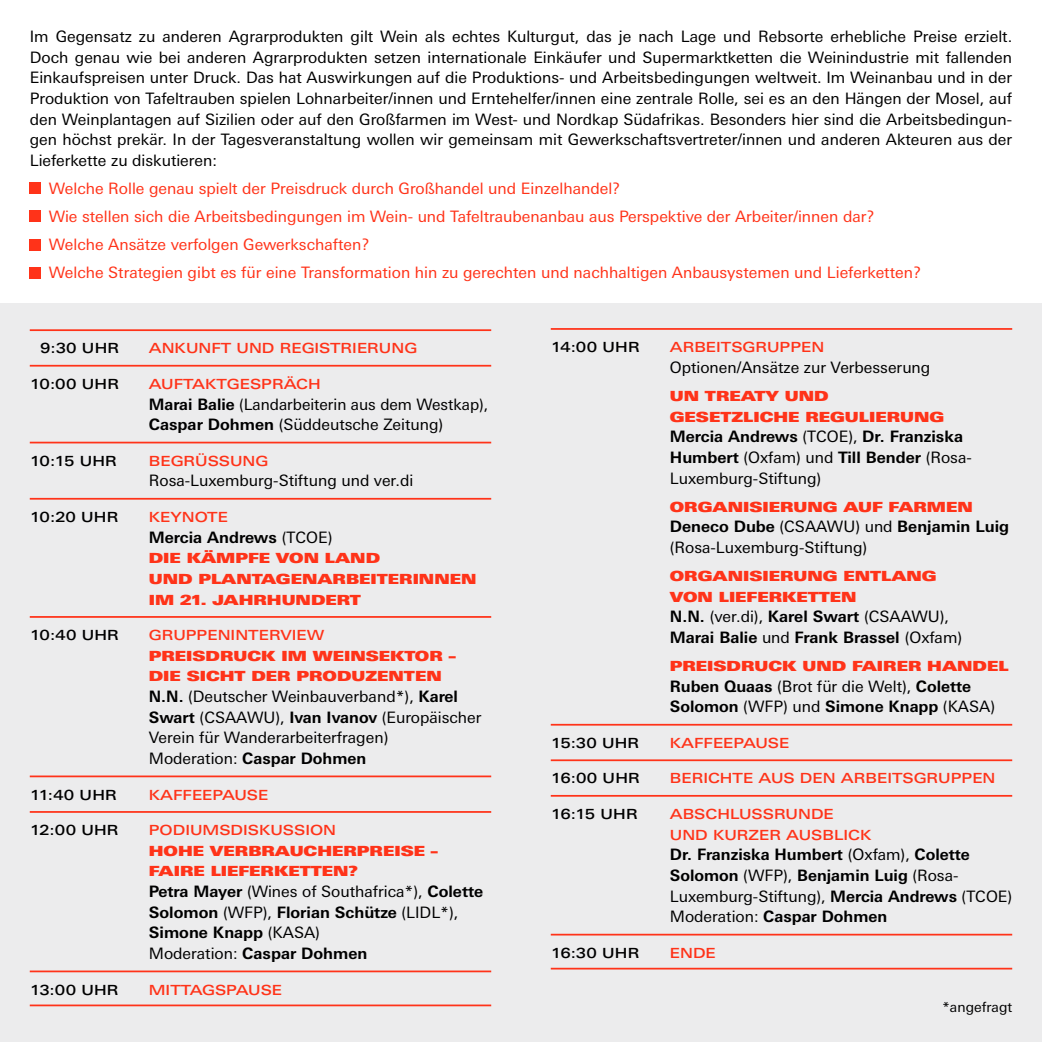
<style>
.page{position:relative;width:1042px;height:1042px;background:#fff}
.page>*{position:absolute;margin:0;border:0;box-sizing:border-box;transform-origin:0 0}
.t1{font:15.75px/20.7px "Linotype Univers Basic";color:#000}
.t2{font:700 15.75px/20.7px "Linotype Univers Basic";color:#000}
.t3{font:15.75px/28.2px "Linotype Univers Basic";color:#ff3319}
.t4{font:14px/20.7px "Linotype Univers Extd X Black";color:#ff3319}
.t5{font:500 14px/20.7px "Linotype Univers Extd";color:#ff3319}
.t6{font:500 14px "Linotype Univers Extd";letter-spacing:.015em;color:#000}
.t7{font:14px "Linotype Univers Basic";color:#000}
.s1{font-weight:700}
.s2{font-weight:400}
</style>
<div class="page">
<div style="left:0;top:303px;width:1042px;height:739px;background:#ececed"></div>
<hr style="left:30px;top:329px;width:461px;height:2px;background:#ff3319">
<hr style="left:30px;top:365px;width:461px;height:2px;background:#ff3319">
<hr style="left:30px;top:442px;width:461px;height:1px;background:#ff3319">
<hr style="left:30px;top:498px;width:461px;height:2px;background:#ff3319">
<hr style="left:30px;top:616px;width:461px;height:2px;background:#ff3319">
<hr style="left:30px;top:775px;width:461px;height:2px;background:#ff3319">
<hr style="left:30px;top:811px;width:461px;height:2px;background:#ff3319">
<hr style="left:30px;top:970px;width:461px;height:2px;background:#ff3319">
<hr style="left:30px;top:1004px;width:461px;height:2px;background:#ff3319">
<hr style="left:551px;top:328px;width:461px;height:2px;background:#ff3319">
<hr style="left:551px;top:724px;width:461px;height:1px;background:#ff3319">
<hr style="left:551px;top:759px;width:461px;height:2px;background:#ff3319">
<hr style="left:551px;top:795px;width:461px;height:1px;background:#ff3319">
<hr style="left:551px;top:934px;width:461px;height:1px;background:#ff3319">
<hr style="left:551px;top:968px;width:461px;height:1px;background:#ff3319">
<div style="left:30px;top:183px;width:11px;height:11px;background:#ff3319"></div>
<div style="left:30px;top:211px;width:11px;height:11px;background:#ff3319"></div>
<div style="left:30px;top:239px;width:11px;height:11px;background:#ff3319"></div>
<div style="left:30px;top:267px;width:11px;height:11px;background:#ff3319"></div>
<p class="t1" style="left:30px;top:26px;width:984px;text-align:justify">Im Gegensatz zu anderen Agrarprodukten gilt Wein als echtes Kulturgut, das je nach Lage und Rebsorte erhebliche Preise erzielt.<br>Doch genau wie bei anderen Agrarprodukten setzen internationale Einkäufer und Supermarktketten die Weinindustrie mit fallenden Einkaufspreisen unter Druck. Das hat Auswirkungen auf die Produktions- und Arbeitsbedingungen weltweit. Im Weinanbau und in der Produktion von Tafeltrauben spielen Lohnarbeiter/innen und Erntehelfer/innen eine zentrale Rolle, sei es an den Hängen der Mosel, auf den Weinplantagen auf Sizilien oder auf den Großfarmen im West- und Nordkap Südafrikas. Besonders hier sind die Arbeitsbedingun&shy;gen höchst prekär. In der Tagesveranstaltung wollen wir gemeinsam mit Gewerkschaftsvertreter/innen und anderen Akteuren aus der Lieferkette zu diskutieren:</p>
<p class="t3" style="left:49px;top:174px;width:874px">Welche Rolle genau spielt der Preisdruck durch Großhandel und Einzelhandel?<br>Wie stellen sich die Arbeitsbedingungen im Wein- und Tafeltraubenanbau aus Perspektive der Arbeiter/innen dar?<br>Welche Ansätze verfolgen Gewerkschaften?<br>Welche Strategien gibt es für eine Transformation hin zu gerechten und nachhaltigen Anbausystemen und Lieferketten?</p>
<p class="t6" style="left:40px;top:340px;width:78px">9:30 UHR</p>
<p class="t5" style="left:149px;top:338px;width:270px">ANKUNFT UND REGISTRIERUNG</p>
<p class="t6" style="left:30px;top:375px;width:89px">10:00 UHR</p>
<p class="t5" style="left:149px;top:373px;width:171px">AUFTAKTGESPRÄCH</p>
<p class="t1" style="left:149px;top:394px;width:341px"><span class="s1">Marai Balie</span> (Landarbeiterin aus dem Westkap),<br><span class="s1">Caspar Dohmen</span> (Süddeutsche Zeitung)</p>
<p class="t6" style="left:30px;top:452px;width:86px">10:15 UHR</p>
<p class="t5" style="left:149px;top:450px;width:121px">BEGRÜSSUNG</p>
<p class="t1" style="left:149px;top:470px;width:266px">Rosa-Luxemburg-Stiftung und ver.di</p>
<p class="t6" style="left:30px;top:509px;width:88px">10:20 UHR</p>
<p class="t5" style="left:149px;top:506px;width:81px">KEYNOTE</p>
<p class="t2" style="left:149px;top:526px;width:185px">Mercia Andrews <span class="s2">(TCOE)</span></p>
<p class="t4" style="left:149px;top:548px;width:329px">DIE KÄMPFE VON LAND<br>UND PLANTAGEN-ARBEITERINNEN<br>IM 21. JAHRHUNDERT</p>
<p class="t6" style="left:30px;top:627px;width:88px">10:40 UHR</p>
<p class="t5" style="left:149px;top:624px;width:175px">GRUPPENINTERVIEW</p>
<p class="t4" style="left:149px;top:645px;width:308px">PREISDRUCK IM WEINSEKTOR –<br>DIE SICHT DER PRODUZENTEN</p>
<p class="t1" style="left:149px;top:686px;width:334px"><span class="s1">N.N.</span> (Deutscher Weinbauverband*), <span class="s1">Karel Swart</span> (CSAAWU), <span class="s1">Ivan Ivanov</span> (Europäischer Verein für Wanderarbeiterfragen)<br>Moderation: <span class="s1">Caspar Dohmen</span></p>
<p class="t6" style="left:30px;top:786px;width:86px">11:40 UHR</p>
<p class="t5" style="left:149px;top:784px;width:121px">KAFFEEPAUSE</p>
<p class="t6" style="left:30px;top:822px;width:88px">12:00 UHR</p>
<p class="t5" style="left:149px;top:819px;width:189px">PODIUMSDISKUSSION</p>
<p class="t4" style="left:149px;top:840px;width:290px">HOHE VERBRAUCHERPREISE –<br>FAIRE LIEFERKETTEN?</p>
<p class="t2" style="left:149px;top:881px;width:336px">Petra Mayer <span class="s2">(Wines of Southafrica*),</span> Colette Solomon <span class="s2">(WFP),</span> Florian Schütze <span class="s2">(LIDL*), </span>Simone Knapp <span class="s2">(KASA)<br>Moderation:</span> Caspar Dohmen</p>
<p class="t6" style="left:30px;top:981px;width:88px">13:00 UHR</p>
<p class="t5" style="left:149px;top:979px;width:135px">M ITTAGSPAUSE</p>
<p class="t6" style="left:551px;top:339px;width:88px">14:00 UHR</p>
<p class="t5" style="left:670px;top:337px;width:156px">ARBEITSGRUPPEN</p>
<p class="t1" style="left:670px;top:357px;width:262px">Optionen/Ansätze zur Verbesserung</p>
<p class="t4" style="left:670px;top:385px;width:15px">UN</p>
<p class="t4" style="left:670px;top:385px;width:276px;text-indent:35px">TREATY UND<br>GESETZLICHE REGULIERUNG</p>
<p class="t2" style="left:670px;top:426px;width:303px">Mercia Andrews <span class="s2">(TCOE),</span> Dr. Franziska<br>Humbert <span class="s2">(Oxfam) und</span> Till Bender <span class="s2">(Rosa-<br>Luxemburg-Stiftung)</span></p>
<p class="t4" style="left:670px;top:496px;width:304px">ORGANISIERUNG AUF FARMEN</p>
<p class="t1" style="left:670px;top:516px;width:341px"><span class="s1">Deneco Dube</span> (CSAAWU) und <span class="s1">Benjamin Luig </span>(Rosa-Luxemburg-Stiftung)</p>
<p class="t4" style="left:670px;top:566px;width:268px">ORGANISIERUNG ENTLANG<br>VON LIEFERKETTEN</p>
<p class="t2" style="left:670px;top:606px;width:294px">N.N. <span class="s2">(ver.di),</span> Karel Swart <span class="s2">(CSAAWU),<br></span>Marai Balie <span class="s2">und</span> Frank Brassel <span class="s2">(Oxfam)</span></p>
<p class="t4" style="left:670px;top:656px;width:340px">PREISDRUCK UND FAIRER HANDEL</p>
<p class="t2" style="left:670px;top:676px;width:327px">Ruben Quaas <span class="s2">(Brot für die Welt),</span> Colette<br>Solomon <span class="s2">(WFP) und</span> Simone Knapp <span class="s2">(KASA)</span></p>
<p class="t6" style="left:551px;top:734px;width:88px">15:30 UHR</p>
<p class="t5" style="left:670px;top:732px;width:121px">KAFFEEPAUSE</p>
<p class="t6" style="left:551px;top:770px;width:88px">16:00 UHR</p>
<p class="t5" style="left:670px;top:768px;width:327px">BERICHTE AUS DEN ARBEITSGRUPPEN</p>
<p class="t6" style="left:551px;top:805px;width:86px">16:15 UHR</p>
<p class="t5" style="left:670px;top:803px;width:203px">ABSCH LUSSRUNDE<br>UND KURZER AUSBLICK</p>
<p class="t2" style="left:670px;top:844px;width:344px">Dr. Franziska Humbert <span class="s2">(Oxfam),</span> Colette Solomon <span class="s2">(WFP),</span> Benjamin Luig <span class="s2">(Rosa-Luxemburg-Stiftung),</span> Mercia Andrews <span class="s2">(TCOE)<br>Moderation:</span> Caspar Dohmen</p>
<p class="t6" style="left:551px;top:944px;width:88px">16:30 UHR</p>
<p class="t5" style="left:670px;top:942px;width:48px">ENDE</p>
<p class="t7" style="left:942px;top:999px;width:72px">*angefragt</p>
</div>
